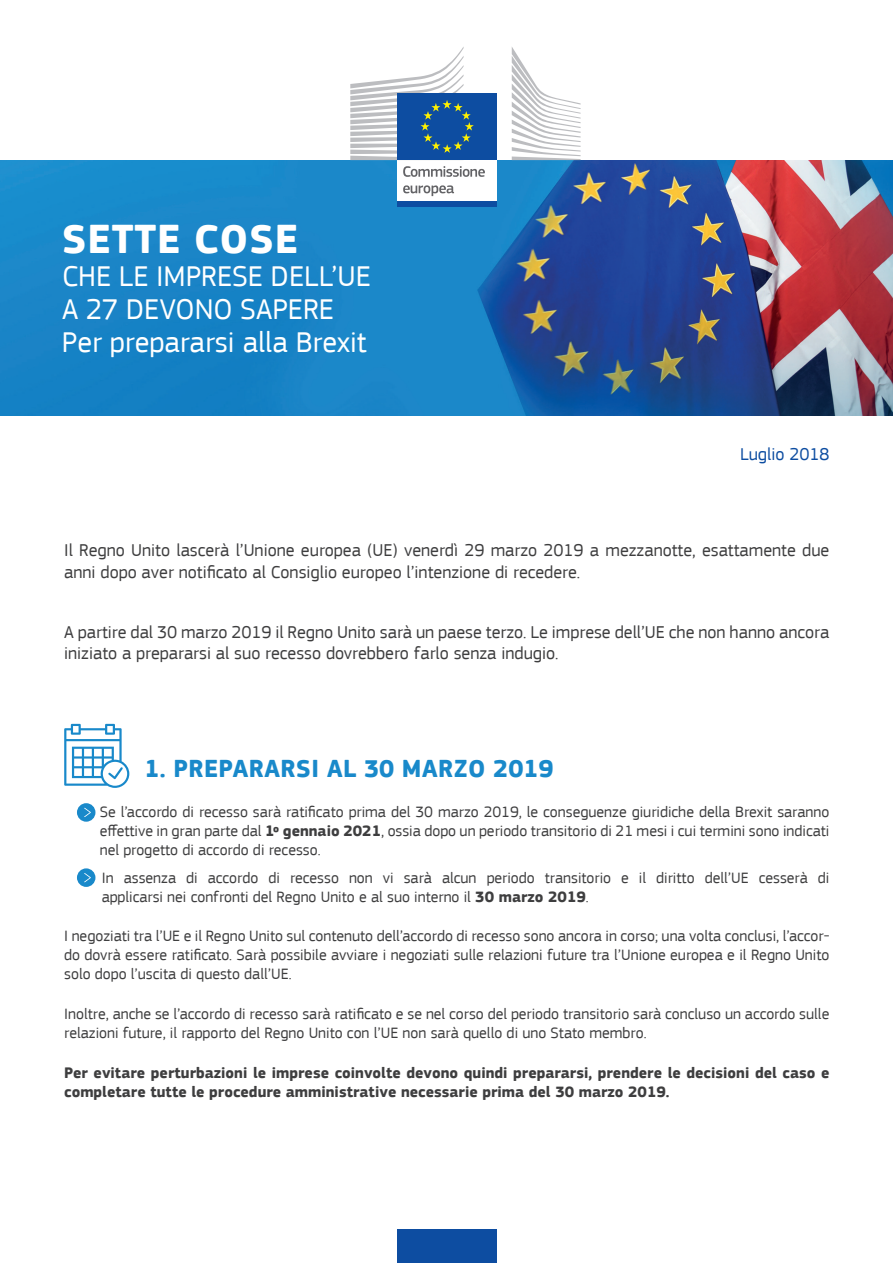
<style>
.page{position:relative;width:893px;height:1263px;background:#fff}
.page>*{position:absolute;margin:0;border:0;box-sizing:border-box;transform-origin:0 0}
.t1{font:700 42px "EC Square Sans Pro";letter-spacing:.02em;color:#fff}
.t2{font:30px/33px "EC Square Sans Pro";color:#fff}
.t3{font:700 25.5px "EC Square Sans Pro";letter-spacing:.02em;color:#1989ca}
.t4{font:18px/21.6px "EC Square Sans Pro";color:#3e3e3f}
.t5{font:18px "EC Square Sans Pro";color:#0d4da1}
.t6{font:15.75px/18.9px "EC Square Sans Pro";color:#3e3e3f;text-align:justify}
.t7{font:700 15.75px/18.9px "EC Square Sans Pro";color:#3e3e3f}
.s1{font-weight:700}
</style>
<div class="page">
<svg style="left:64px;top:724px;width:65px;height:64px"></svg>
<div style="left:77px;top:803px;width:18px;height:19px;background:#1989ca;border-radius:50%"></div>
<svg style="left:84px;top:808px;width:7px;height:9px"></svg>
<div style="left:77px;top:868px;width:18px;height:19px;background:#1989ca;border-radius:50%"></div>
<svg style="left:84px;top:873px;width:7px;height:9px"></svg>
<img style="left:0;top:161px;width:893px;height:255px">
<div style="left:397px;top:158px;width:100px;height:44px;background:#fff"></div>
<svg style="left:403px;top:166px;width:82px;height:11px"></svg>
<svg style="left:403px;top:185px;width:51px;height:11px"></svg>
<div style="left:397px;top:201px;width:100px;height:6px;background:#0d4da1"></div>
<svg style="left:512px;top:47px;width:69px;height:113px"></svg>
<div style="left:397px;top:94px;width:100px;height:66px;background:#0d4da1"></div>
<svg style="left:350px;top:47px;width:124px;height:113px"></svg>
<div style="left:397px;top:1229px;width:100px;height:34px;background:#0d4da1"></div>
<h1 class="t1" style="left:62px;top:214px;width:237px">SETTE COSE</h1>
<h2 class="t2" style="left:62px;top:259px;width:310px">CHE LE IMPRESE DELL’UE<br>A 27 DEVONO SAPERE<br>Per prepararsi alla Brexit</h2>
<p class="t5" style="left:740px;top:444px;width:91px">Luglio 2018</p>
<p class="t4" style="left:64px;top:539px;width:767px">Il Regno Unito lascerà l’Unione europea (UE) venerdì 29 marzo 2019 a mezzanotte, esattamente due anni dopo aver notificato al Consiglio europeo l’intenzione di recedere.</p>
<p class="t4" style="left:64px;top:621px;width:767px">A partire dal 30 marzo 2019 il Regno Unito sarà un paese terzo. Le imprese dell’UE che non hanno ancora iniziato a prepararsi al suo recesso dovrebbero farlo senza indugio.</p>
<h3 class="t3" style="left:144px;top:753px;width:411px">1. PREPARARSI AL 30 MARZO 2019</h3>
<p class="t6" style="left:100px;top:803px;width:731px">Se l’accordo di recesso sarà ratificato prima del 30 marzo 2019, le conseguenze giuridiche della Brexit saranno effettive in gran parte dal <span class="s1">1º gennaio 2021</span>, ossia dopo un periodo transitorio di 21 mesi i cui termini sono indicati nel progetto di accordo di recesso.</p>
<p class="t6" style="left:102px;top:868px;width:729px">In assenza di accordo di recesso non vi sarà alcun periodo transitorio e il diritto dell’UE cesserà di applicarsi nei confronti del Regno Unito e al suo interno il <span class="s1">30 marzo 2019</span>.</p>
<p class="t6" style="left:64px;top:926px;width:767px">I negoziati tra l’UE e il Regno Unito sul contenuto dell’accordo di recesso sono ancora in corso; una volta conclusi, l’accor&shy;do dovrà essere ratificato. Sarà possibile avviare i negoziati sulle relazioni future tra l’Unione europea e il Regno Unito solo dopo l’uscita di questo dall’UE.</p>
<p class="t6" style="left:64px;top:1004px;width:767px">Inoltre, anche se l’accordo di recesso sarà ratificato e se nel corso del periodo transitorio sarà concluso un accordo sulle relazioni future, il rapporto del Regno Unito con l’UE non sarà quello di uno Stato membro.</p>
<p class="t7" style="left:64px;top:1064px;width:767px">Per evitare perturbazioni le imprese coinvolte devono quindi prepararsi, prendere le decisioni del caso e completare tutte le procedure amministrative necessarie prima del 30 marzo 2019.</p>
</div>
